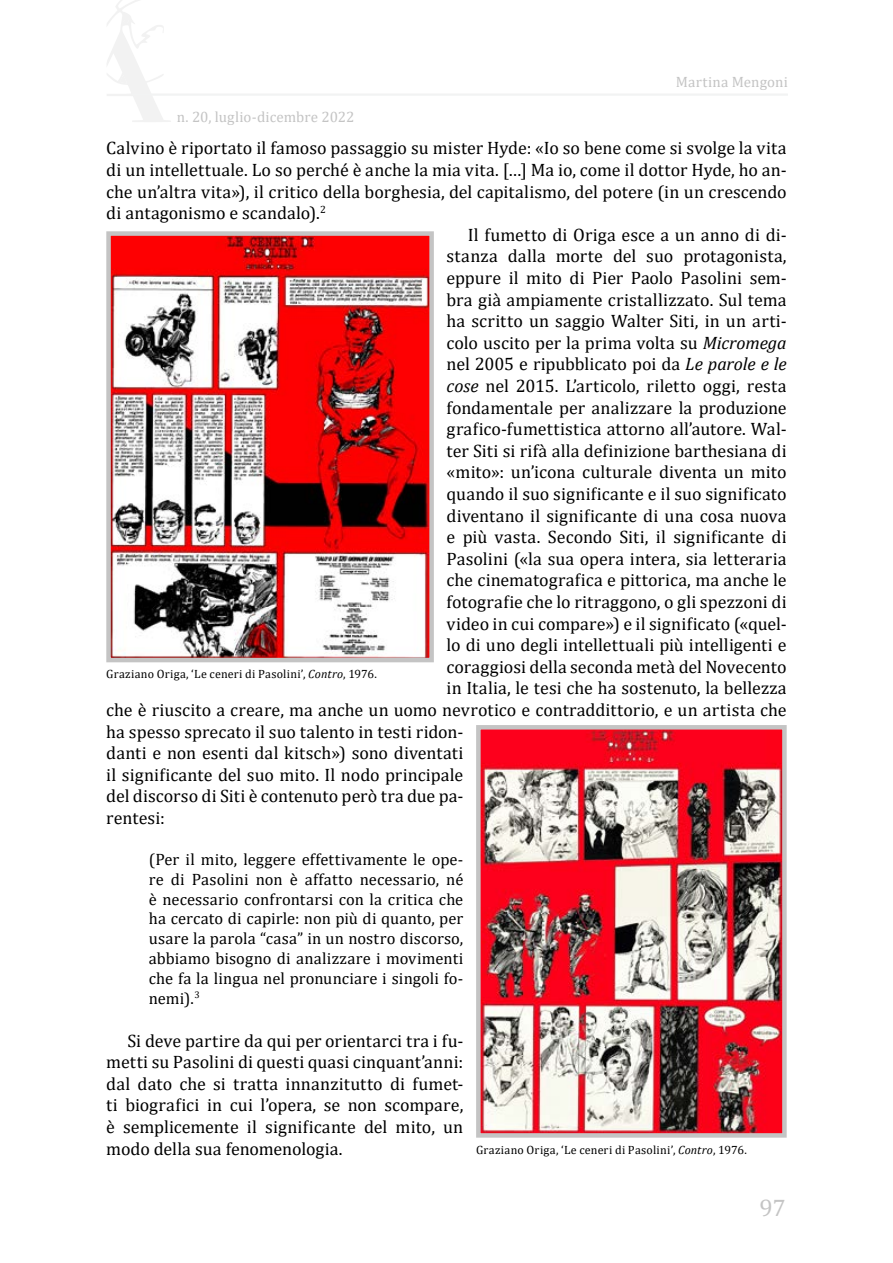
<style>
.page{position:relative;width:893px;height:1263px;background:#fff}
.page>*{position:absolute;margin:0;border:0;box-sizing:border-box;transform-origin:0 0}
.t1{font:24px "Cambria";color:#c4c4c4}
.t2{font:18px/21.6px "Cambria";letter-spacing:.005em;color:#000;text-align:justify}
.t3{font:16.5px/19.8px "Cambria";letter-spacing:.005em;color:#000;text-align:justify}
.t4{font:15px "Cambria";letter-spacing:.005em;color:#c4c4c4}
.t5{font:12px "Cambria";letter-spacing:.02em;color:#000}
.s1{font-style:italic}
</style>
<div class="page">
<svg style="left:107px;top:0;width:64px;height:122px"></svg>
<hr style="left:131px;top:93px;width:657px;height:3px;background:#f2f3f3">
<img style="left:111px;top:236px;width:318px;height:421px">
<div style="left:106px;top:231px;width:328px;height:431px;border:4px solid #c4c4c4"></div>
<img style="left:481px;top:730px;width:301px;height:403px">
<div style="left:476px;top:725px;width:311px;height:413px;border:4px solid #c4c4c4"></div>
<p class="t4" style="left:177px;top:108px;width:179px">n. 20, luglio-dicembre 2022</p>
<p class="t4" style="left:676px;top:73px;width:114px">Martina Mengoni</p>
<p class="t2" style="left:106px;top:137px;width:682px">Calvino è riportato il famoso passaggio su mister Hyde: «Io so bene come si svolge la vita</p>
<p class="t2" style="left:106px;top:159px;width:682px">di un intellettuale. Lo so perché è anche la mia vita. […] Ma io, come il dottor Hyde, ho an-</p>
<p class="t2" style="left:106px;top:181px;width:682px">che un’altra vita»), il critico della borghesia, del capitalismo, del potere (in un crescendo</p>
<p class="t2" style="left:106px;top:202px;width:221px">di antagonismo e scandalo).<sup>2</sup></p>
<p class="t2" style="left:468px;top:224px;width:320px">Il fumetto di Origa esce a un anno di di-</p>
<p class="t2" style="left:447px;top:245px;width:342px">stanza dalla morte del suo protagonista,</p>
<p class="t2" style="left:447px;top:267px;width:342px">eppure il mito di Pier Paolo Pasolini sem-</p>
<p class="t2" style="left:447px;top:289px;width:342px">bra già ampiamente cristallizzato. Sul tema</p>
<p class="t2" style="left:447px;top:310px;width:342px">ha scritto un saggio Walter Siti, in un arti-</p>
<p class="t2" style="left:447px;top:332px;width:342px">colo uscito per la prima volta su <span class="s1">Micromega</span></p>
<p class="t2" style="left:447px;top:353px;width:342px">nel 2005 e ripubblicato poi da <span class="s1">Le parole e le</span></p>
<p class="t2" style="left:447px;top:375px;width:341px"><span class="s1">cose</span> nel 2015. L’articolo, riletto oggi, resta</p>
<p class="t2" style="left:447px;top:397px;width:342px">fondamentale per analizzare la produzione</p>
<p class="t2" style="left:447px;top:418px;width:342px">grafico-fumettistica attorno all’autore. Wal-</p>
<p class="t2" style="left:447px;top:440px;width:342px">ter Siti si rifà alla definizione barthesiana di</p>
<p class="t2" style="left:447px;top:461px;width:342px">«mito»: un’icona culturale diventa un mito</p>
<p class="t2" style="left:447px;top:483px;width:342px">quando il suo significante e il suo significato</p>
<p class="t2" style="left:447px;top:505px;width:342px">diventano il significante di una cosa nuova</p>
<p class="t2" style="left:447px;top:526px;width:342px">e più vasta. Secondo Siti, il significante di</p>
<p class="t2" style="left:447px;top:548px;width:342px">Pasolini («la sua opera intera, sia letteraria</p>
<p class="t2" style="left:447px;top:569px;width:342px">che cinematografica e pittorica, ma anche le</p>
<p class="t2" style="left:447px;top:591px;width:342px">fotografie che lo ritraggono, o gli spezzoni di</p>
<p class="t2" style="left:447px;top:613px;width:342px">video in cui compare») e il significato («quel-</p>
<p class="t2" style="left:447px;top:634px;width:341px">lo di uno degli intellettuali più intelligenti e</p>
<p class="t2" style="left:447px;top:656px;width:342px">coraggiosi della seconda metà del Novecento</p>
<p class="t2" style="left:447px;top:677px;width:342px">in Italia, le tesi che ha sostenuto, la bellezza</p>
<p class="t2" style="left:106px;top:699px;width:682px">che è riuscito a creare, ma anche un uomo nevrotico e contraddittorio, e un artista che</p>
<p class="t2" style="left:106px;top:721px;width:359px">ha spesso sprecato il suo talento in testi ridon-</p>
<p class="t2" style="left:106px;top:742px;width:359px">danti e non esenti dal kitsch») sono diventati</p>
<p class="t2" style="left:106px;top:764px;width:359px">il significante del suo mito. Il nodo principale</p>
<p class="t2" style="left:106px;top:785px;width:359px">del discorso di Siti è contenuto però tra due pa-</p>
<p class="t2" style="left:106px;top:807px;width:60px">rentesi:</p>
<p class="t3" style="left:149px;top:849px;width:316px">(Per il mito, leggere effettivamente le ope&shy;re di Pasolini non è affatto necessario, né è necessario confrontarsi con la critica che ha cercato di capirle: non più di quanto, per usare la parola “casa” in un nostro discorso, abbiamo bisogno di analizzare i movimenti che fa la lingua nel pronunciare i singoli fo&shy;nemi).<sup>3</sup></p>
<p class="t2" style="left:106px;top:1029px;width:359px;text-indent:21px">Si deve partire da qui per orientarci tra i fu&shy;metti su Pasolini di questi quasi cinquant’anni: dal dato che si tratta innanzitutto di fumet&shy;ti biografici in cui l’opera, se non scompare, è semplicemente il significante del mito, un modo della sua fenomenologia.</p>
<p class="t5" style="left:106px;top:667px;width:272px">Graziano Origa, ‘Le ceneri di Pasolini’, <span class="s1">Contro</span>, 1976.</p>
<p class="t5" style="left:476px;top:1143px;width:272px">Graziano Origa, ‘Le ceneri di Pasolini’, <span class="s1">Contro</span>, 1976.</p>
<h1 class="t1" style="left:760px;top:1193px;width:28px">97</h1>
</div>
